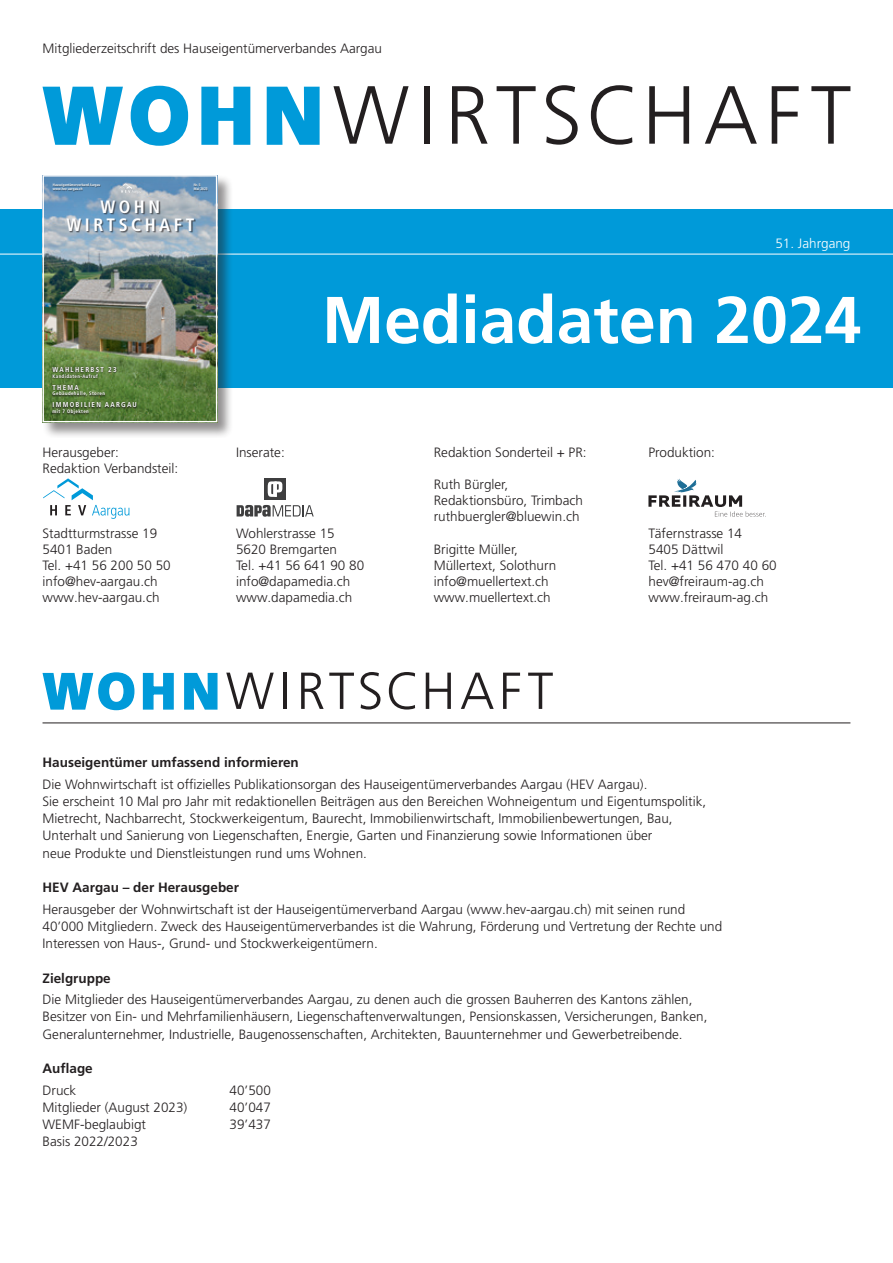
<style>
.page{position:relative;width:893px;height:1263px;background:#fff}
.page>*{position:absolute;margin:0;border:0;box-sizing:border-box;transform-origin:0 0}
.t1{font:700 66px "Frutiger LT Pro";color:#fff}
.t2{font:700 condensed 17.85px/17.9px "Frutiger LT Pro";letter-spacing:.2em;color:#fff;text-align:center}
.t3{font:300 13.5px/16.2px "Frutiger LT Pro";color:#231f20}
.t4{font:700 13.5px "Frutiger LT Pro";color:#231f20}
.t5{font:300 13.5px "Frutiger LT Pro";color:#fff}
.t6{font:700 condensed 7.05px "Frutiger LT Pro";letter-spacing:.18em;color:#fff}
.t7{font:700 condensed 4.95px "Frutiger LT Pro";letter-spacing:.08em;color:#fff}
.t8{font:700 condensed 3.45px/4.1px "Frutiger LT Pro";color:#fff}
</style>
<div class="page">
<svg style="left:43px;top:86px;width:80px;height:59px"></svg>
<svg style="left:130px;top:85px;width:59px;height:61px"></svg>
<svg style="left:201px;top:86px;width:50px;height:59px"></svg>
<svg style="left:266px;top:86px;width:54px;height:59px"></svg>
<svg style="left:333px;top:86px;width:76px;height:58px"></svg>
<div style="left:424px;top:86px;width:5px;height:58px;background:#231f20"></div>
<svg style="left:452px;top:86px;width:36px;height:58px"></svg>
<svg style="left:497px;top:86px;width:39px;height:58px"></svg>
<svg style="left:546px;top:85px;width:32px;height:60px"></svg>
<svg style="left:591px;top:85px;width:41px;height:60px"></svg>
<svg style="left:649px;top:86px;width:40px;height:58px"></svg>
<svg style="left:705px;top:86px;width:52px;height:58px"></svg>
<svg style="left:772px;top:86px;width:27px;height:58px"></svg>
<svg style="left:811px;top:86px;width:39px;height:58px"></svg>
<div style="left:0;top:209px;width:893px;height:179px;background:#009ad9"></div>
<hr style="left:0;top:254px;width:893px;height:1px;background:#fff">
<div style="left:42px;top:174px;width:191px;height:264px;background:#231f20;opacity:.5"></div>
<img style="left:45px;top:245px;width:170px;height:99px">
<svg style="left:45px;top:177px;width:170px;height:68px;background:#88a6c1"></svg>
<img style="left:45px;top:344px;width:170px;height:76px">
<div style="left:53px;top:183px;width:48px;height:9px;background:#231f20;opacity:.7"></div>
<svg style="left:119px;top:183px;width:22px;height:11px"></svg>
<div style="left:67px;top:200px;width:129px;height:33px;background:#231f20;opacity:.6"></div>
<div style="left:194px;top:183px;width:14px;height:8px;background:#231f20;opacity:.7"></div>
<div style="left:50px;top:365px;width:89px;height:51px;background:#231f20;opacity:.8"></div>
<svg style="left:217px;top:422px;width:4px;height:4px"></svg>
<div style="left:43px;top:175px;width:174px;height:247px;border:1px solid #fff"></div>
<svg style="left:43px;top:478px;width:86px;height:41px"></svg>
<div style="left:264px;top:478px;width:22px;height:22px;background:#3e3e3f"></div>
<svg style="left:268px;top:481px;width:14px;height:16px"></svg>
<svg style="left:237px;top:505px;width:77px;height:12px"></svg>
<svg style="left:648px;top:478px;width:118px;height:39px"></svg>
<svg style="left:43px;top:672px;width:92px;height:38px"></svg>
<svg style="left:142px;top:672px;width:32px;height:38px"></svg>
<svg style="left:184px;top:672px;width:34px;height:38px"></svg>
<svg style="left:226px;top:673px;width:48px;height:36px"></svg>
<hr style="left:283px;top:673px;width:4px;height:36px;background:#231f20">
<svg style="left:301px;top:673px;width:53px;height:36px"></svg>
<svg style="left:361px;top:672px;width:19px;height:37px"></svg>
<svg style="left:389px;top:672px;width:26px;height:37px"></svg>
<svg style="left:426px;top:673px;width:25px;height:36px"></svg>
<svg style="left:461px;top:673px;width:33px;height:36px"></svg>
<svg style="left:503px;top:673px;width:17px;height:36px"></svg>
<svg style="left:528px;top:673px;width:25px;height:36px"></svg>
<hr style="left:43px;top:722px;width:807px;height:1px;background:#231f20">
<p class="t3" style="left:43px;top:40px;width:341px">Mitgliederzeitschrift des Hauseigentümerverbandes Aargau</p>
<p class="t8" style="left:53px;top:183px;width:49px">Hauseigentümerverband Aargau www.hev-aargau.ch</p>
<h2 class="t2" style="left:66px;top:198px;width:129px">WOHN<br>WIRTSCHAFT</h2>
<p class="t8" style="left:194px;top:183px;width:15px">Nr. 5<br>Mai 2023</p>
<p class="t6" style="left:53px;top:365px;width:66px">WAHLHERBST 23</p>
<p class="t7" style="left:53px;top:373px;width:47px">Kandidaten-Aufruf</p>
<p class="t6" style="left:53px;top:383px;width:28px">THEMA</p>
<p class="t7" style="left:53px;top:391px;width:54px">Gebäudehülle, Storen</p>
<p class="t6" style="left:53px;top:400px;width:86px">IMMOBILIEN AARGAU</p>
<p class="t7" style="left:53px;top:408px;width:38px">mit 7 Objekten</p>
<p class="t3" style="left:43px;top:444px;width:137px">Herausgeber:<br>Redaktion Verbandsteil:</p>
<p class="t3" style="left:43px;top:525px;width:130px">Stadtturmstrasse 19<br>5401 Baden<br>Tel. +41 56 200 50 50 info@hev-aargau.ch www.hev-aargau.ch</p>
<p class="t5" style="left:775px;top:235px;width:77px">51. Jahrgang</p>
<h1 class="t1" style="left:322px;top:281px;width:541px">Mediadaten 2024</h1>
<p class="t3" style="left:236px;top:444px;width:50px">Inserate:</p>
<p class="t3" style="left:236px;top:525px;width:130px">Wohlerstrasse 15<br>5620 Bremgarten<br>Tel. +41 56 641 90 80 info@dapamedia.ch www.dapamedia.ch</p>
<p class="t3" style="left:434px;top:444px;width:154px">Redaktion Sonderteil + PR:</p>
<p class="t3" style="left:434px;top:476px;width:151px">Ruth Bürgler,<br>Redaktionsbüro, Trimbach ruthbuergler@bluewin.ch</p>
<p class="t3" style="left:434px;top:541px;width:124px">Brigitte Müller,<br>Müllertext, Solothurn info@muellertext.ch www.muellertext.ch</p>
<p class="t3" style="left:648px;top:444px;width:68px">Produktion:</p>
<p class="t3" style="left:648px;top:525px;width:130px">Täfernstrasse 14<br>5405 Dättwil<br>Tel. +41 56 470 40 60 hev@freiraum-ag.ch www.freiraum-ag.ch</p>
<p class="t4" style="left:43px;top:754px;width:258px">Hauseigentümer umfassend informieren</p>
<p class="t3" style="left:43px;top:775px;width:665px;line-height:17.2px">Die Wohnwirtschaft ist offizielles Publikationsorgan des Hauseigentümerverbandes Aargau (HEV Aargau).<br>Sie erscheint 10 Mal pro Jahr mit redaktionellen Beiträgen aus den Bereichen Wohneigentum und Eigentumspolitik, Mietrecht, Nachbarrecht, Stockwerkeigentum, Baurecht, Immobilienwirtschaft, Immobilienbewertungen, Bau, Unterhalt und Sanierung von Liegenschaften, Energie, Garten und Finanzierung sowie Informationen über<br>neue Produkte und Dienstleistungen rund ums Wohnen.</p>
<p class="t4" style="left:43px;top:879px;width:198px">HEV Aargau – der Herausgeber</p>
<p class="t3" style="left:43px;top:900px;width:681px;line-height:17.2px">Herausgeber der Wohnwirtschaft ist der Hauseigentümerverband Aargau (www.hev-aargau.ch) mit seinen rund<br>40’000 Mitgliedern. Zweck des Hauseigentümerverbandes ist die Wahrung, Förderung und Vertretung der Rechte und<br>Interessen von Haus-, Grund- und Stockwerkeigentümern.</p>
<p class="t4" style="left:43px;top:970px;width:70px">Zielgruppe</p>
<p class="t3" style="left:43px;top:991px;width:666px;line-height:17.2px">Die Mitglieder des Hauseigentümerverbandes Aargau, zu denen auch die grossen Bauherren des Kantons zählen,<br>Besitzer von Ein- und Mehrfamilienhäusern, Liegenschaftenverwaltungen, Pensionskassen, Versicherungen, Banken,<br>Generalunternehmer, Industrielle, Baugenossenschaften, Architekten, Bauunternehmer und Gewerbetreibende.</p>
<p class="t4" style="left:43px;top:1060px;width:52px">Auflage</p>
<p class="t3" style="left:43px;top:1082px;width:35px">Druck</p>
<p class="t3" style="left:230px;top:1082px;width:43px">40’500</p>
<p class="t3" style="left:43px;top:1099px;width:146px">Mitglieder (August 2023)</p>
<p class="t3" style="left:230px;top:1099px;width:43px">40’047</p>
<p class="t3" style="left:43px;top:1116px;width:105px">WEMF-beglaubigt</p>
<p class="t3" style="left:230px;top:1116px;width:43px">39’437</p>
<p class="t3" style="left:43px;top:1134px;width:97px">Basis 2022/2023</p>
</div>
